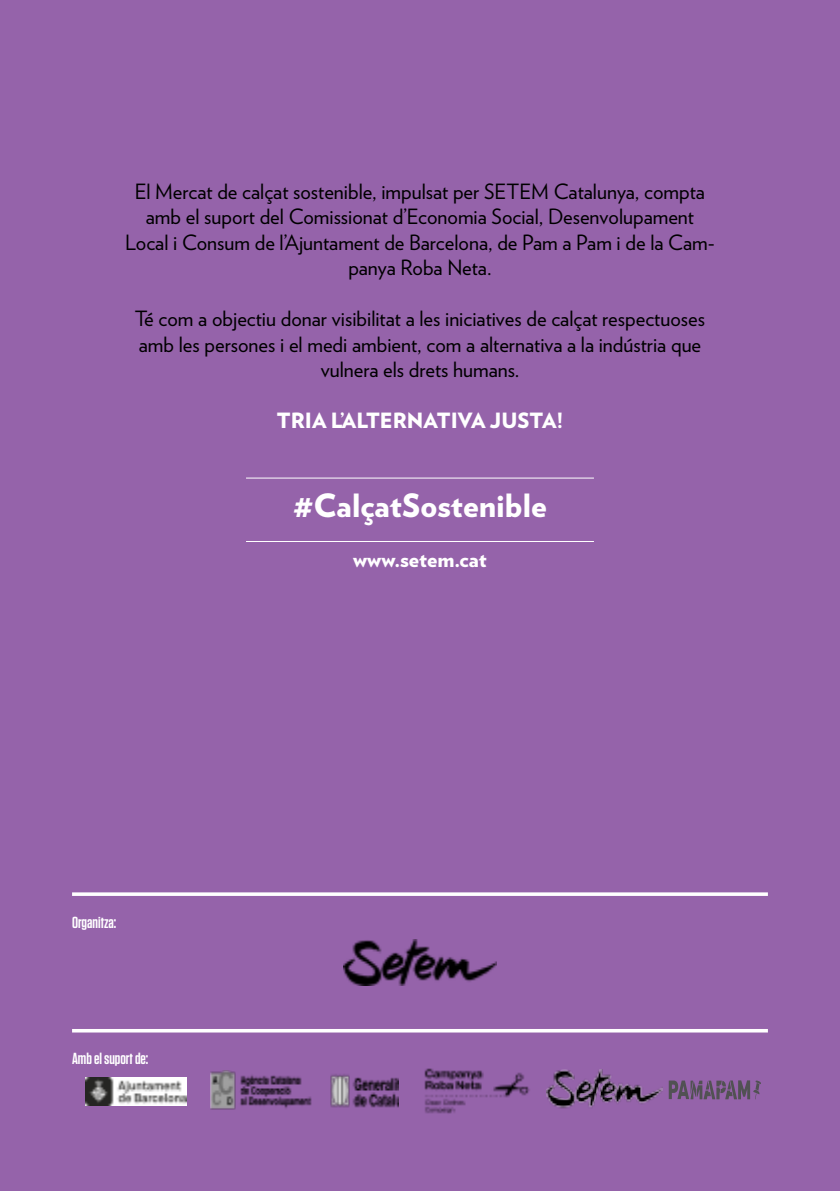
<style>
.page{position:relative;width:840px;height:1191px;background:#fff}
.page>*{position:absolute;margin:0;border:0;box-sizing:border-box;transform-origin:0 0}
.t1{font:900 32px "Verlag";color:#fff}
.t2{font:21px/25.4px "Verlag";color:#000;text-align:center}
.t3{font:900 21px "Verlag";color:#fff}
.t4{font:600 16px "Tungsten";color:#fff}
</style>
<div class="page">
<div style="left:0;top:0;width:839px;height:1191px;background:#9563aa"></div>
<hr style="left:246px;top:477px;width:347px;height:1px;background:#fff">
<hr style="left:246px;top:541px;width:347px;height:1px;background:#fff">
<img style="left:343px;top:939px;width:153px;height:46px">
<svg style="left:72px;top:892px;width:695px;height:4px;background:#f2edf5"></svg>
<hr style="left:72px;top:1029px;width:695px;height:3px;background:#fff">
<img style="left:424px;top:1068px;width:106px;height:46px">
<img style="left:546px;top:1070px;width:116px;height:39px">
<img style="left:86px;top:1077px;width:100px;height:28px">
<svg style="left:668px;top:1080px;width:92px;height:19px"></svg>
<img style="left:210px;top:1070px;width:188px;height:40px">
<p class="t2" style="left:125px;top:178px;width:591px">El Mercat de calçat sostenible, impulsat per SETEM Catalunya, compta amb el suport del Comissionat d’Economia Social, Desenvolupament Local i Consum de l’Ajuntament de Barcelona, de Pam a Pam i de la Cam&shy;panya Roba Neta.</p>
<p class="t2" style="left:135px;top:305px;width:571px">Té com a objectiu donar visibilitat a les iniciatives de calçat respectuoses amb les persones i el medi ambient, com a alternativa a la indústria que vulnera els drets humans.</p>
<p class="t3" style="left:277px;top:403px;width:287px">TRIA L’ALTERNATIVA JUSTA!</p>
<p class="t4" style="left:72px;top:914px;width:46px">Organitza:</p>
<p class="t4" style="left:72px;top:1050px;width:78px">Amb el suport de:</p>
<h1 class="t1" style="left:293px;top:478px;width:255px">#CalçatSostenible</h1>
<p class="t3" style="left:353px;top:542px;width:135px">www.setem.cat</p>
</div>
